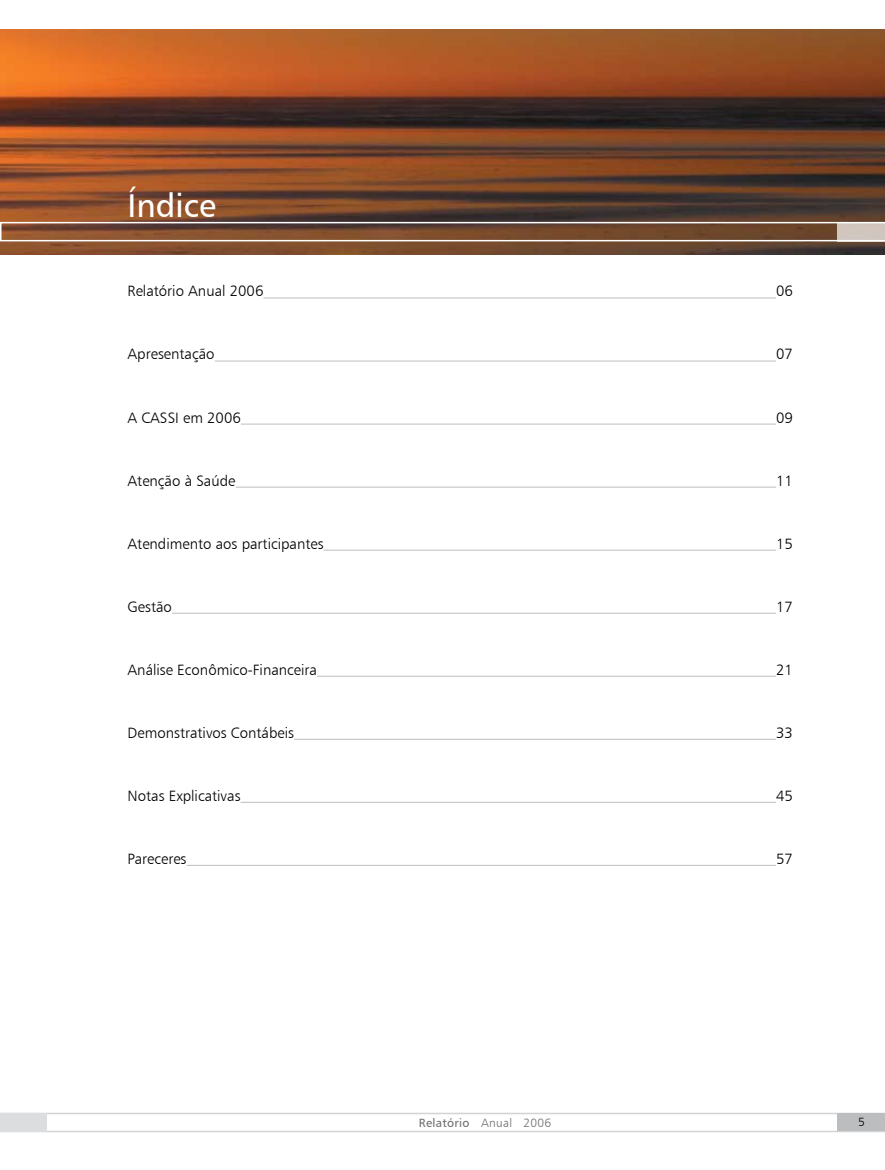
<style>
.page{position:relative;width:885px;height:1170px;background:#fff}
.page>*{position:absolute;margin:0;border:0;box-sizing:border-box;transform-origin:0 0}
.t1{font:33px "Humanist 777 BT Roman B";color:#fff}
.t2{font:15px "Humanist 777 BT Light B";color:#000}
.t3{font:12px "Humanist 777 BT Roman B";letter-spacing:.025em;color:#6d6f71}
.s1{font-family:"Humanist 777 BT Light B"}
</style>
<div class="page">
<hr style="left:263px;top:298px;width:513px;height:1px;background:#bcbdbf">
<hr style="left:214px;top:361px;width:562px;height:1px;background:#bcbdbf">
<hr style="left:241px;top:424px;width:535px;height:1px;background:#bcbdbf">
<hr style="left:236px;top:487px;width:540px;height:1px;background:#bcbdbf">
<hr style="left:323px;top:550px;width:453px;height:1px;background:#bcbdbf">
<hr style="left:172px;top:613px;width:604px;height:1px;background:#bcbdbf">
<hr style="left:317px;top:676px;width:459px;height:1px;background:#bcbdbf">
<hr style="left:294px;top:739px;width:482px;height:1px;background:#bcbdbf">
<hr style="left:240px;top:802px;width:536px;height:1px;background:#bcbdbf">
<hr style="left:186px;top:865px;width:590px;height:1px;background:#bcbdbf">
<img style="left:0;top:30px;width:884px;height:224px">
<svg style="left:0;top:222px;width:884px;height:19px;background:#896550"></svg>
<svg style="left:0;top:1112px;width:884px;height:20px"></svg>
<p class="t1" style="left:128px;top:184px;width:90px">Índice</p>
<p class="t2" style="left:128px;top:282px;width:137px">Relatório Anual 2006</p>
<p class="t2" style="left:776px;top:282px;width:18px">06</p>
<p class="t2" style="left:128px;top:345px;width:88px">Apresentação</p>
<p class="t2" style="left:776px;top:345px;width:18px">07</p>
<p class="t2" style="left:128px;top:408px;width:115px">A CASSI em 2006</p>
<p class="t2" style="left:776px;top:408px;width:18px">09</p>
<p class="t2" style="left:128px;top:471px;width:109px">Atenção à Saúde</p>
<p class="t2" style="left:776px;top:471px;width:7px">11</p>
<p class="t2" style="left:128px;top:534px;width:197px">Atendimento aos participantes</p>
<p class="t2" style="left:776px;top:534px;width:8px">15</p>
<p class="t2" style="left:128px;top:597px;width:46px">Gestão</p>
<p class="t2" style="left:776px;top:597px;width:18px">1 7</p>
<p class="t2" style="left:128px;top:660px;width:191px">Análise Econômico-Financeira</p>
<p class="t2" style="left:776px;top:660px;width:13px">21</p>
<p class="t2" style="left:128px;top:723px;width:168px">Demonstrativos Contábeis</p>
<p class="t2" style="left:776px;top:723px;width:9px">33</p>
<p class="t2" style="left:128px;top:786px;width:114px">Notas Explicativas</p>
<p class="t2" style="left:776px;top:786px;width:9px">45</p>
<p class="t2" style="left:128px;top:849px;width:60px">Pareceres</p>
<p class="t2" style="left:776px;top:849px;width:18px">57</p>
<p class="t3" style="left:419px;top:1114px;width:134px">Relatório <span class="s1">Anual 2006</span></p>
</div>
